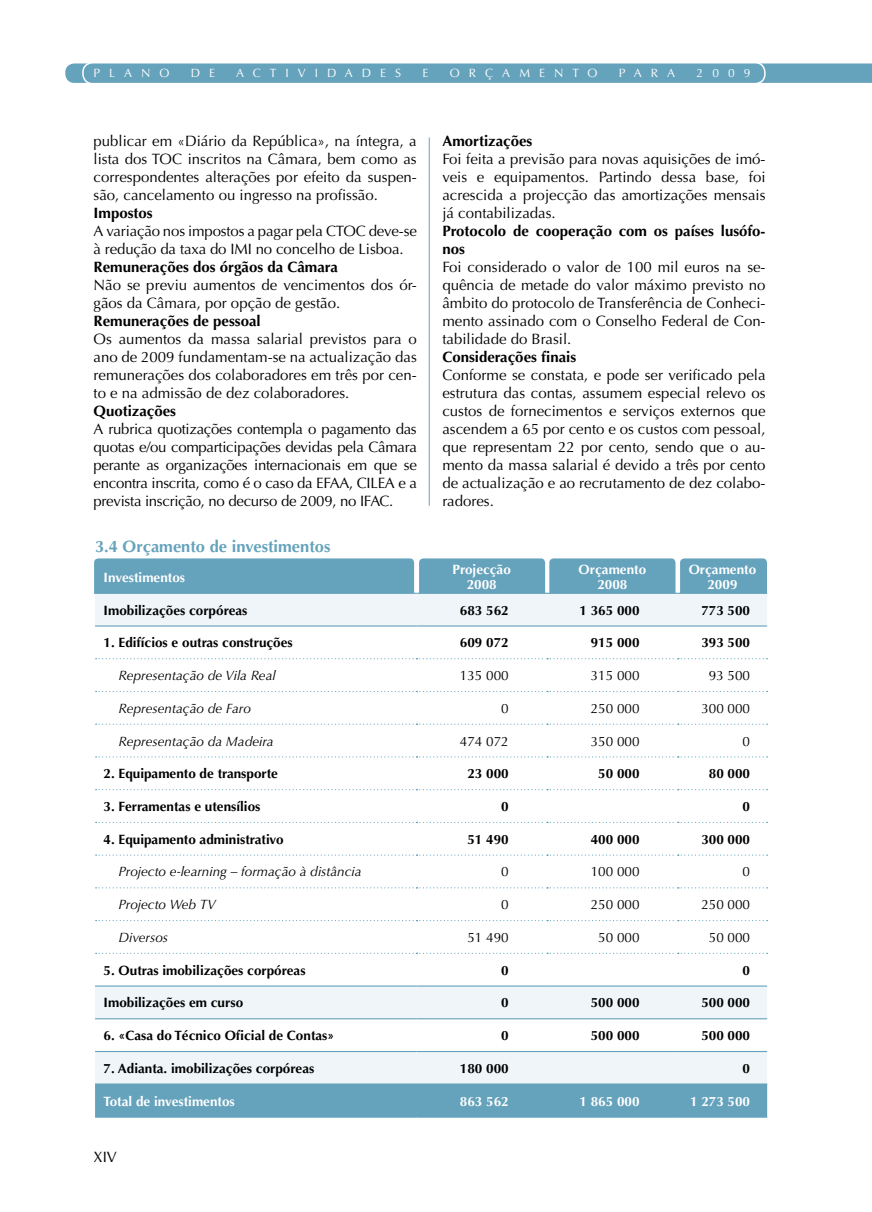
<style>
.page{position:relative;width:872px;height:1212px;background:#fff}
.page>*{position:absolute;margin:0;border:0;box-sizing:border-box;transform-origin:0 0}
.t1{font:700 16.5px "Optima";color:#65a2bc}
.t2{font:15px/18px "Optima";color:#000;text-align:justify}
.t3{font:700 15px/18px "Optima";color:#000}
.t4{font:700 13.5px "Optima";color:#000}
.t5{font:italic 13.5px "Optima";color:#000}
.t6{font:700 13.5px/15px "Optima";color:#fff;text-align:center}
.t7{font:13.5px "Optima";color:#000}
.t8{font:12px "Optima";letter-spacing:.75em;color:#fff}
</style>
<div class="page">
<svg style="left:65px;top:63px;width:807px;height:20px;background:#6aa5be"></svg>
<div style="left:419px;top:558px;width:126px;height:43px;background:#65a2bc;border-radius:4px"></div>
<div style="left:549px;top:558px;width:126px;height:43px;background:#65a2bc;border-radius:4px"></div>
<div style="left:680px;top:558px;width:87px;height:43px;background:#65a2bc;border-radius:4px"></div>
<div style="left:94px;top:558px;width:320px;height:43px;background:#65a2bc;border-radius:4px"></div>
<svg style="left:95px;top:594px;width:672px;height:489px"></svg>
<div style="left:95px;top:1085px;width:672px;height:31px;background:#65a2bc"></div>
<svg style="left:96px;top:658px;width:671px;height:1px"></svg>
<svg style="left:96px;top:691px;width:671px;height:1px"></svg>
<svg style="left:96px;top:724px;width:671px;height:1px"></svg>
<svg style="left:96px;top:756px;width:671px;height:1px"></svg>
<svg style="left:96px;top:789px;width:671px;height:1px"></svg>
<svg style="left:96px;top:822px;width:671px;height:1px"></svg>
<svg style="left:96px;top:854px;width:671px;height:2px"></svg>
<svg style="left:96px;top:887px;width:671px;height:1px"></svg>
<svg style="left:96px;top:920px;width:671px;height:1px"></svg>
<svg style="left:96px;top:953px;width:671px;height:1px"></svg>
<hr style="left:95px;top:593px;width:321px;height:1px;background:#65a2bc">
<hr style="left:416px;top:593px;width:131px;height:1px;background:#65a2bc">
<hr style="left:547px;top:593px;width:131px;height:1px;background:#65a2bc">
<hr style="left:678px;top:593px;width:89px;height:1px;background:#65a2bc">
<hr style="left:95px;top:625px;width:321px;height:1px;background:#65a2bc">
<hr style="left:416px;top:625px;width:131px;height:1px;background:#65a2bc">
<hr style="left:547px;top:625px;width:131px;height:1px;background:#65a2bc">
<hr style="left:678px;top:625px;width:89px;height:1px;background:#65a2bc">
<hr style="left:95px;top:985px;width:321px;height:1px;background:#65a2bc">
<hr style="left:416px;top:985px;width:131px;height:1px;background:#65a2bc">
<hr style="left:547px;top:985px;width:131px;height:1px;background:#65a2bc">
<hr style="left:678px;top:985px;width:89px;height:1px;background:#65a2bc">
<hr style="left:95px;top:1018px;width:321px;height:1px;background:#65a2bc">
<hr style="left:416px;top:1018px;width:131px;height:1px;background:#65a2bc">
<hr style="left:547px;top:1018px;width:131px;height:1px;background:#65a2bc">
<hr style="left:678px;top:1018px;width:89px;height:1px;background:#65a2bc">
<hr style="left:95px;top:1051px;width:321px;height:1px;background:#65a2bc">
<hr style="left:416px;top:1051px;width:131px;height:1px;background:#65a2bc">
<hr style="left:547px;top:1051px;width:131px;height:1px;background:#65a2bc">
<hr style="left:678px;top:1051px;width:89px;height:1px;background:#65a2bc">
<hr style="left:95px;top:1083px;width:321px;height:2px;background:#65a2bc">
<hr style="left:416px;top:1083px;width:131px;height:2px;background:#65a2bc">
<hr style="left:547px;top:1083px;width:131px;height:2px;background:#65a2bc">
<hr style="left:678px;top:1083px;width:89px;height:2px;background:#65a2bc">
<hr style="left:95px;top:1116px;width:321px;height:2px;background:#65a2bc">
<hr style="left:416px;top:1116px;width:131px;height:2px;background:#65a2bc">
<hr style="left:547px;top:1116px;width:131px;height:2px;background:#65a2bc">
<hr style="left:678px;top:1116px;width:89px;height:2px;background:#65a2bc">
<hr style="left:429px;top:137px;width:1px;height:369px;background:#65a2bc">
<p class="t8" style="left:94px;top:66px;width:47px">plano</p>
<p class="t8" style="left:191px;top:66px;width:24px">d e</p>
<p class="t8" style="left:236px;top:66px;width:15px">act</p>
<p class="t8" style="left:285px;top:66px;width:117px">ivida de s</p>
<p class="t8" style="left:422px;top:66px;width:6px">e</p>
<p class="t8" style="left:450px;top:66px;width:14px">or</p>
<p class="t8" style="left:485px;top:66px;width:69px">ça mento</p>
<p class="t8" style="left:619px;top:66px;width:15px">para</p>
<p class="t8" style="left:696px;top:66px;width:55px">2009</p>
<p class="t2" style="left:94px;top:132px;width:325px">publicar em «Diário da República», na íntegra, a lista dos TOC inscritos na Câmara, bem como as correspondentes alterações por efeito da suspen&shy;são, cancelamento ou ingresso na profissão.</p>
<p class="t3" style="left:94px;top:204px;width:61px">Impostos</p>
<p class="t2" style="left:94px;top:222px;width:325px">A variação nos impostos a pagar pela CTOC deve-se à redução da taxa do IMI</p>
<p class="t2" style="left:256px;top:240px;width:149px">no concelho de Lisboa.</p>
<p class="t3" style="left:94px;top:258px;width:246px">Remunerações dos órgãos da Câmara</p>
<p class="t2" style="left:94px;top:276px;width:325px">Não se previu aumentos de vencimentos dos ór&shy;gãos da Câmara, por opção de gestão.</p>
<p class="t3" style="left:94px;top:312px;width:169px">Remunerações de pessoal</p>
<p class="t2" style="left:94px;top:330px;width:325px">Os aumentos da massa salarial previstos para o ano de 2009 fundamentam-se na actualização das remunerações dos colaboradores em três por cen&shy;to e na admissão de dez colaboradores.</p>
<p class="t3" style="left:94px;top:402px;width:84px">Quotizações</p>
<p class="t2" style="left:94px;top:420px;width:325px">A rubrica quotizações contempla o pagamento das quotas e/ou comparticipações devidas pela Câmara perante as organizações internacionais em que se encontra inscrita, como é o caso da EFAA, CIL EA e a prevista inscrição, no decurso de 2009, no I FAC.</p>
<p class="t3" style="left:442px;top:132px;width:92px">Amortizações</p>
<p class="t2" style="left:442px;top:150px;width:325px">Foi feita a previsão para novas aquisições de imó&shy;veis e equipamentos. Partindo dessa base, foi acrescida a projecção das amortizações mensais já contabilizadas.</p>
<p class="t3" style="left:442px;top:222px;width:325px">Protocolo de cooperação com os países lusófo&shy;nos</p>
<p class="t2" style="left:442px;top:258px;width:325px">Foi considerado o valor de 100 mil euros na se&shy;quência de metade do valor máximo previsto no âmbito do protocolo de Transferência de Conheci&shy;mento assinado com o Conselho Federal de Con&shy;tabilidade do B rasil.</p>
<p class="t3" style="left:442px;top:348px;width:135px">Considerações finais</p>
<p class="t2" style="left:442px;top:366px;width:325px">Conforme se constata, e pode ser verificado pela estrutura das contas, assumem especial relevo os custos de fornecimentos e serviços externos que ascendem a 65 por cento e os custos com pessoal, que representam 22 por cento, sendo que o au&shy;mento da massa salarial é devido a três por cento de actualização e ao recrutamento de dez colabo&shy;radores.</p>
<p class="t1" style="left:95px;top:537px;width:237px">3.4 Orçamento de investimentos</p>
<p class="t6" style="left:104px;top:570px;width:83px">Investimentos</p>
<p class="t6" style="left:452px;top:562px;width:60px">Projecção<br>2008</p>
<p class="t6" style="left:578px;top:562px;width:69px">Orçamento<br>2008</p>
<p class="t6" style="left:688px;top:562px;width:69px">Orçamento<br>2009</p>
<p class="t4" style="left:104px;top:602px;width:145px">Imobilizações corpóreas</p>
<p class="t4" style="left:460px;top:602px;width:50px">683 562</p>
<p class="t4" style="left:579px;top:602px;width:62px">1 365 000</p>
<p class="t4" style="left:701px;top:602px;width:50px">773 500</p>
<p class="t4" style="left:104px;top:635px;width:191px">1. Edifícios e outras construções</p>
<p class="t4" style="left:460px;top:635px;width:50px">609 072</p>
<p class="t4" style="left:590px;top:635px;width:50px">915 000</p>
<p class="t4" style="left:701px;top:635px;width:50px">393 500</p>
<p class="t5" style="left:119px;top:668px;width:159px">Representação de Vila Real</p>
<p class="t7" style="left:460px;top:668px;width:50px">135 000</p>
<p class="t7" style="left:590px;top:668px;width:50px">315 000</p>
<p class="t7" style="left:709px;top:668px;width:43px">93 500</p>
<p class="t5" style="left:119px;top:700px;width:134px">Representação de Faro</p>
<p class="t7" style="left:501px;top:700px;width:9px">0</p>
<p class="t7" style="left:590px;top:700px;width:50px">250 000</p>
<p class="t7" style="left:701px;top:700px;width:50px">300 000</p>
<p class="t5" style="left:119px;top:733px;width:157px">Representação da Madeira</p>
<p class="t7" style="left:460px;top:733px;width:50px">474 072</p>
<p class="t7" style="left:590px;top:733px;width:50px">350 000</p>
<p class="t7" style="left:742px;top:733px;width:9px">0</p>
<p class="t4" style="left:104px;top:766px;width:176px">2. Equipamento de transporte</p>
<p class="t4" style="left:467px;top:766px;width:43px">23 000</p>
<p class="t4" style="left:598px;top:766px;width:43px">50 000</p>
<p class="t4" style="left:709px;top:766px;width:43px">80 000</p>
<p class="t4" style="left:104px;top:798px;width:158px">3. Ferramentas e utensílios</p>
<p class="t4" style="left:501px;top:798px;width:9px">0</p>
<p class="t4" style="left:742px;top:798px;width:9px">0</p>
<p class="t4" style="left:104px;top:831px;width:181px">4. Equipamento administrativo</p>
<p class="t4" style="left:467px;top:831px;width:43px">51 490</p>
<p class="t4" style="left:590px;top:831px;width:50px">400 000</p>
<p class="t4" style="left:701px;top:831px;width:50px">300 000</p>
<p class="t5" style="left:119px;top:864px;width:244px">Projecto e-learning – formação à distância</p>
<p class="t7" style="left:501px;top:864px;width:9px">0</p>
<p class="t7" style="left:590px;top:864px;width:50px">100 000</p>
<p class="t7" style="left:742px;top:864px;width:9px">0</p>
<p class="t5" style="left:119px;top:897px;width:99px">Projecto Web TV</p>
<p class="t7" style="left:501px;top:897px;width:9px">0</p>
<p class="t7" style="left:590px;top:897px;width:50px">250 000</p>
<p class="t7" style="left:701px;top:897px;width:50px">250 000</p>
<p class="t5" style="left:119px;top:929px;width:51px">Diversos</p>
<p class="t7" style="left:467px;top:929px;width:43px">51 490</p>
<p class="t7" style="left:598px;top:929px;width:43px">50 000</p>
<p class="t7" style="left:709px;top:929px;width:43px">50 000</p>
<p class="t4" style="left:104px;top:962px;width:204px">5. Outras imobilizações corpóreas</p>
<p class="t4" style="left:501px;top:962px;width:9px">0</p>
<p class="t4" style="left:742px;top:962px;width:9px">0</p>
<p class="t4" style="left:104px;top:995px;width:141px">Imobilizações em curso</p>
<p class="t4" style="left:501px;top:995px;width:9px">0</p>
<p class="t4" style="left:590px;top:995px;width:50px">500 000</p>
<p class="t4" style="left:701px;top:995px;width:50px">500 000</p>
<p class="t4" style="left:104px;top:1027px;width:232px">6. «Casa do Técnico Oficial de Contas»</p>
<p class="t4" style="left:501px;top:1027px;width:9px">0</p>
<p class="t4" style="left:590px;top:1027px;width:50px">500 000</p>
<p class="t4" style="left:701px;top:1027px;width:50px">500 000</p>
<p class="t4" style="left:104px;top:1060px;width:212px">7. Adianta. imobilizações corpóreas</p>
<p class="t4" style="left:460px;top:1060px;width:50px">180 000</p>
<p class="t4" style="left:742px;top:1060px;width:9px">0</p>
<p class="t6" style="left:104px;top:1093px;width:133px">Total de investimentos</p>
<p class="t6" style="left:460px;top:1093px;width:50px">863 562</p>
<p class="t6" style="left:579px;top:1093px;width:62px">1 865 000</p>
<p class="t6" style="left:690px;top:1093px;width:62px">1 273 500</p>
<p class="t2" style="left:94px;top:1148px;width:17px">XIV</p>
</div>
